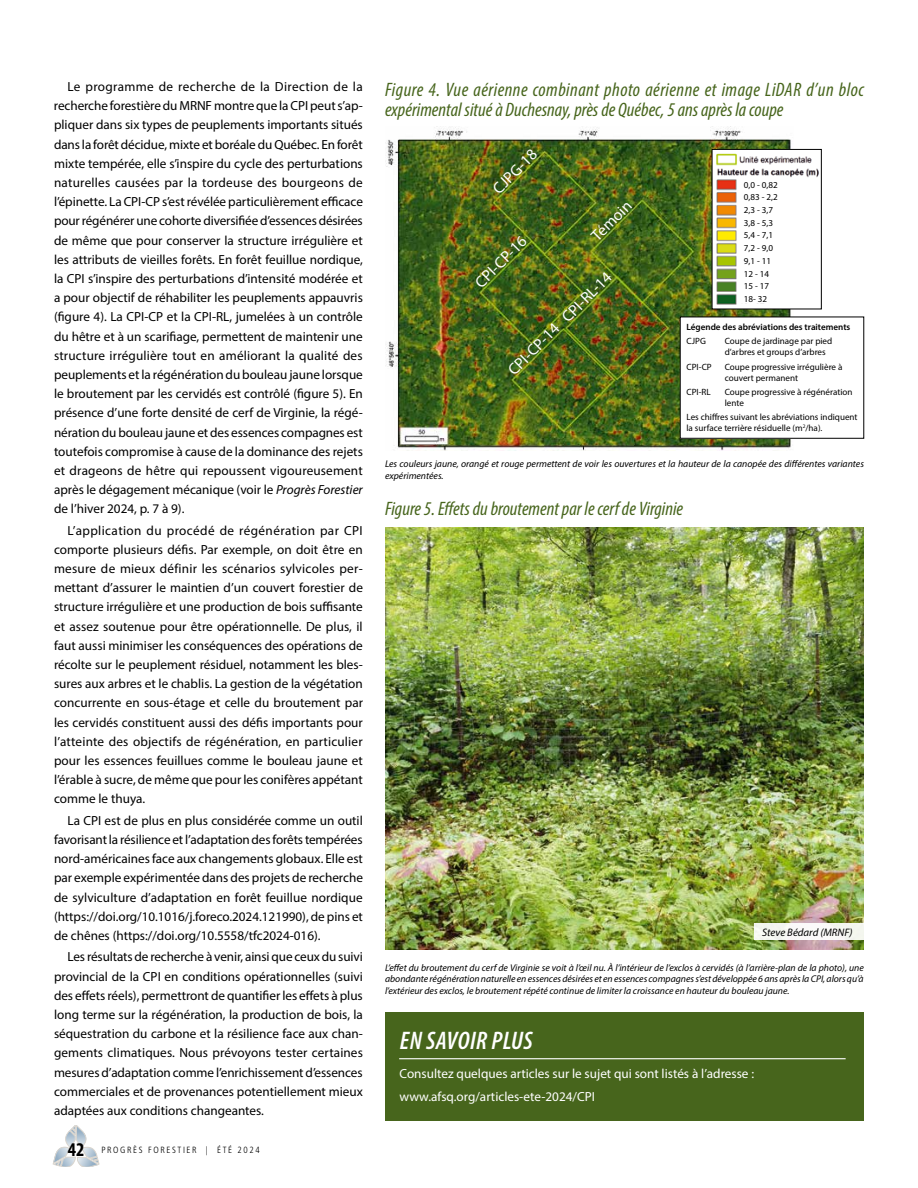
<style>
.page{position:relative;width:918px;height:1188px;background:#fff}
.page>*{position:absolute;margin:0;border:0;box-sizing:border-box;transform-origin:0 0}
.t1{font:italic 600 condensed 25.5px "Myriad Pro";letter-spacing:.02em;color:#fff}
.t2{font:italic condensed 19.5px/20.2px "Myriad Pro";color:#47651c}
.t3{font:16.05px "Myriad Pro";color:#fff}
.t4{font:13.2px/19.2px "Myriad Pro";color:#000;text-align:justify}
.t5{font:13.2px/22.5px "Myriad Pro";color:#fff}
.t6{font:italic 10.8px "Myriad Pro";color:#000}
.t7{font:italic 9.75px/11.7px "Myriad Pro";color:#000;text-align:justify}
.t8{font:9.15px/12.8px "Myriad Pro";color:#000}
.t9{font:600 9.15px "Myriad Pro";color:#000}
.t10{font:9px "Frutiger LT 47 Lt Cn";letter-spacing:.18em;color:#000}
.s1{font-style:italic}
.s2{font-family:"Myriad Pro";font-weight:700;font-stretch:condensed;font-size:19.5px}
</style>
<div class="page">
<svg style="left:53px;top:1125px;width:46px;height:42px"></svg>
<div style="left:385px;top:1012px;width:479px;height:108px;background:#47651c"></div>
<img style="left:385px;top:527px;width:479px;height:423px">
<div style="left:755px;top:923px;width:110px;height:17px;background:#f9f8f5"></div>
<hr style="left:399px;top:1058px;width:447px;height:1px;background:#fff">
<img style="left:385px;top:127px;width:408px;height:323px">
<div style="left:680px;top:317px;width:184px;height:121px;background:#fff"></div>
<div style="left:680px;top:317px;width:184px;height:122px;border:1px solid #000"></div>
<img style="left:714px;top:151px;width:105px;height:156px">
<div style="left:712px;top:149px;width:110px;height:160px;border:1px solid #000"></div>
<div style="left:739px;top:181px;width:56px;height:122px;background:#fff"></div>
<p class="t4" style="left:54px;top:77px;width:311px;text-indent:14px">Le programme de recherche de la Direction de la recherche forestière du MRNF montre que la CPI peut s’ap&shy;pliquer dans six types de peuplements importants situés dans la forêt décidue, mixte et boréale du Québec. En forêt mixte tempérée, elle s’inspire du cycle des perturbations naturelles causées par la tordeuse des bourgeons de l’épinette. La CPI-CP s’est révélée particulièrement efficace pour régénérer une cohorte diversifiée d’essences désirées de même que pour conserver la structure irrégulière et les attributs de vieilles forêts. En forêt feuillue nordique, la CPI s’inspire des perturbations d’intensité modérée et a pour objectif de réhabiliter les peuplements appauvris (figure 4). La CPI-CP et la CPI-RL, jumelées à un contrôle du hêtre et à un scarifiage, permettent de maintenir une structure irrégulière tout en améliorant la qualité des peuplements et la régénération du bouleau jaune lorsque le broutement par les cervidés est contrôlé (figure 5). En présence d’une forte densité de cerf de Virginie, la régé&shy;nération du bouleau jaune et des essences compagnes est toutefois compromise à cause de la dominance des rejets et drageons de hêtre qui repoussent vigoureusement après le dégagement mécanique (voir le <span class="s1">Progrès Forestier </span>de l’hiver 2024, p. 7 à 9).</p>
<p class="t4" style="left:54px;top:520px;width:311px;text-indent:14px">L’application du procédé de régénération par CPI comporte plusieurs défis. Par exemple, on doit être en mesure de mieux définir les scénarios sylvicoles per&shy;mettant d’assurer le maintien d’un couvert forestier de structure irrégulière et une production de bois suffisante et assez soutenue pour être opérationnelle. De plus, il faut aussi minimiser les conséquences des opérations de récolte sur le peuplement résiduel, notamment les bles&shy;sures aux arbres et le chablis. La gestion de la végétation concurrente en sous-étage et celle du broutement par les cervidés constituent aussi des défis importants pour l’atteinte des objectifs de régénération, en particulier pour les essences feuillues comme le bouleau jaune et l’érable à sucre, de même que pour les conifères appétant comme le thuya.</p>
<p class="t4" style="left:54px;top:811px;width:311px;text-indent:14px">La CPI est de plus en plus considérée comme un outil favorisant la résilience et l’adaptation des forêts tempérées nord-américaines face aux changements globaux. Elle est par exemple expérimentée dans des projets de recherche de sylviculture d’adaptation en forêt feuillue nordique (https://doi.org/10.1016/j.foreco.2024.121990), de pins et de chênes (https://doi.org/10.5558/tfc2024-016).</p>
<p class="t4" style="left:54px;top:947px;width:310px;text-indent:14px">Les résultats de recherche à venir, ainsi que ceux du suivi provincial de la CPI en conditions opérationnelles (suivi des effets réels), permettront de quantifier les effets à plus long terme sur la régénération, la production de bois, la séquestration du carbone et la résilience face aux chan&shy;gements climatiques. Nous prévoyons tester certaines mesures d’adaptation comme l’enrichissement d’essences commerciales et de provenances potentiellement mieux adaptées aux conditions changeantes.</p>
<p class="t10" style="left:68px;top:1145px;width:194px"><span class="s2">42</span> PROGRÈS FORESTIER | ÉTÉ 2024</p>
<h2 class="t2" style="left:385px;top:79px;width:481px">Figure 4. Vue aérienne combinant photo aérienne et image LiDAR d’un bloc expérimental situé à Duchesnay, près de Québec, 5 ans après la coupe</h2>
<p class="t3" style="left:488px;top:184px;width:57px;rotate:-45deg">CJPG-18</p>
<p class="t3" style="left:587px;top:231px;width:51px;rotate:-45deg">Témoin</p>
<p class="t3" style="left:504px;top:366px;width:140px;rotate:-45deg">CPI-CP-14 CPI-RL-14</p>
<p class="t3" style="left:471px;top:278px;width:67px;rotate:-45deg">CPI-CP-16</p>
<p class="t8" style="left:744px;top:178px;width:35px">0,0 - 0,82<br>0,83 - 2,2<br>2,3 - 3,7<br>3,8 - 5,3<br>5,4 - 7,1<br>7,2 - 9,0<br>9,1 - 11<br>12 - 14<br>15 - 17<br>18- 32</p>
<p class="t9" style="left:687px;top:321px;width:165px">Légende des abréviations des traitements</p>
<p class="t8" style="left:687px;top:335px;width:21px">CJPG</p>
<p class="t8" style="left:725px;top:336px;width:109px;line-height:10.9px">Coupe de jardinage par pied d’arbres et groups d’arbres</p>
<p class="t8" style="left:687px;top:360px;width:27px">CPI-CP</p>
<p class="t8" style="left:725px;top:361px;width:119px;line-height:10.9px">Coupe progressive irrégulière à couvert permanent</p>
<p class="t8" style="left:687px;top:385px;width:26px">CPI-RL</p>
<p class="t8" style="left:725px;top:386px;width:129px;line-height:10.9px">Coupe progressive à régénération lente</p>
<p class="t8" style="left:687px;top:411px;width:173px;line-height:10.9px">Les chiffres suivant les abréviations indiquent la surface terrière résiduelle (m<sup>2</sup>/ha).</p>
<p class="t7" style="left:385px;top:458px;width:480px">Les couleurs jaune, orangé et rouge permettent de voir les ouvertures et la hauteur de la canopée des différentes variantes expérimentées.</p>
<h2 class="t2" style="left:385px;top:498px;width:300px">Figure 5. Effets du broutement par le cerf de Virginie</h2>
<p class="t6" style="left:762px;top:925px;width:92px">Steve Bédard (MRNF)</p>
<p class="t7" style="left:385px;top:961px;width:480px">L’effet du broutement du cerf de Virginie se voit à l’œil nu. À l’intérieur de l’exclos à cervidés (à l’arrière-plan de la photo), une abondante régénération naturelle en essences désirées et en essences compagnes s’est développée 6 ans après la CPI, alors qu’à l’extérieur des exclos, le broutement répété continue de limiter la croissance en hauteur du bouleau jaune.</p>
<h1 class="t1" style="left:400px;top:1025px;width:134px">EN SAVOIR PLUS</h1>
<p class="t5" style="left:400px;top:1062px;width:356px">Consultez quelques articles sur le sujet qui sont listés à l’adresse : www.afsq.org/articles-ete-2024/CPI</p>
</div>
